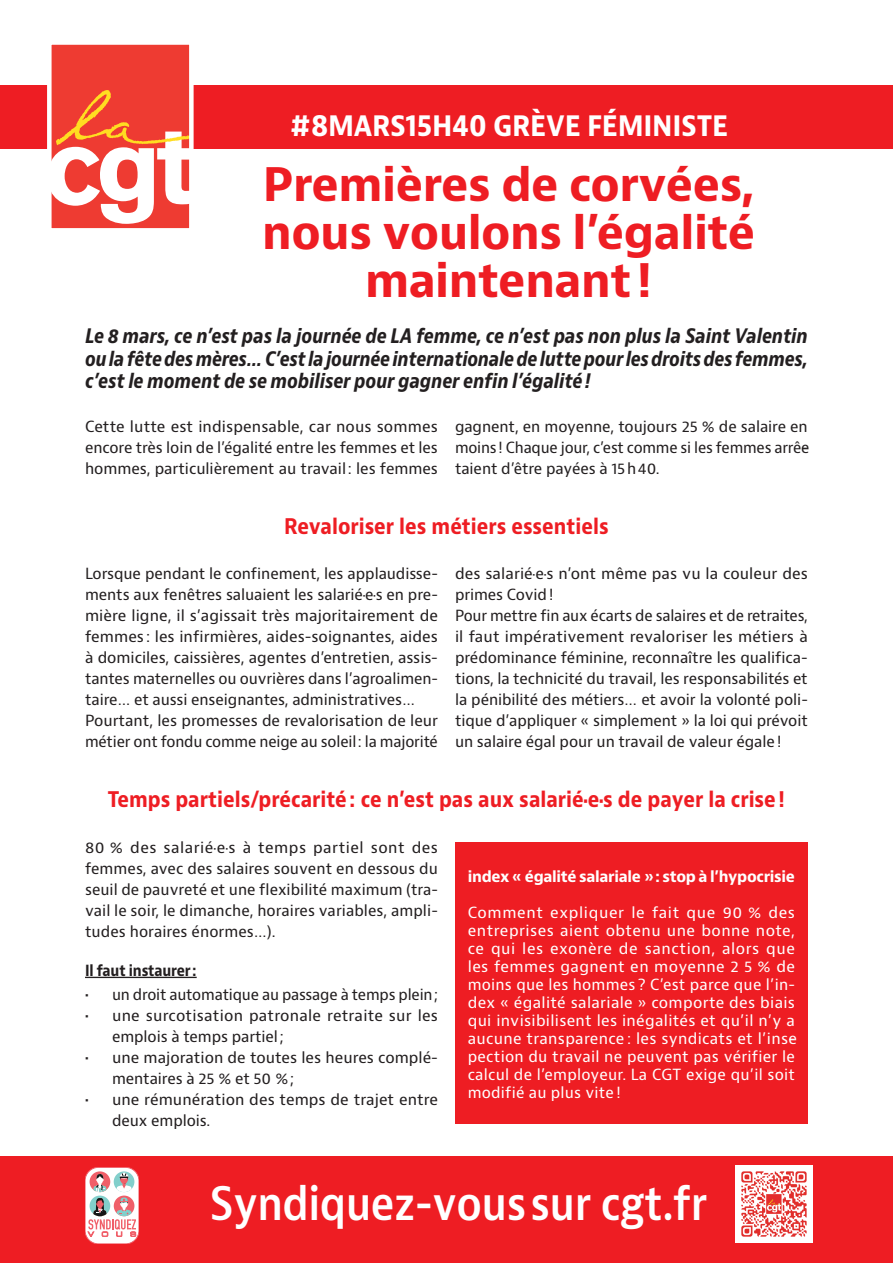
<style>
.page{position:relative;width:893px;height:1263px;background:#fff}
.page>*{position:absolute;margin:0;border:0;box-sizing:border-box;transform-origin:0 0}
.Titre{font:700 45px/48px "Bernino Sans";letter-spacing:-.01em;color:#ee1d23;text-align:center}
.sous_titre{font:600 45px "Bernina Sans";letter-spacing:-.01em;color:#fff;scale:.89 1}
.surtitre{font:700 30px "Bernino Sans";letter-spacing:-.01em;color:#fff;scale:.89 1}
.Inter_centré_2col_ro{font:700 21px "Bernino Sans";color:#ee1d23;scale:.9 1}
.chapo{font:italic 700 19.5px/22.5px "Bernino Sans";letter-spacing:-.01em;color:#231f20;text-align:justify;scale:.89 1}
.Texte{font:15px/21px "Bernino Sans";letter-spacing:-.005em;color:#231f20;text-align:justify}
.Texte-2{font:15px/18px "Bernino Sans";letter-spacing:.015em;color:#fff;text-align:justify}
.Texte-3{font:700 15px "Bernino Sans";letter-spacing:-.02em;color:#fff}
.Style_de_paragraphe{font:700 15px "Bernino Sans";letter-spacing:-.01em;color:#231f20;scale:.89 1}
</style>
<div class="page">
<div style="left:0;top:85px;width:893px;height:64px;background:#ee1d23"></div>
<div style="left:49px;top:43px;width:142px;height:187px;background:#ee3b32"></div>
<svg style="left:52px;top:90px;width:137px;height:134px"></svg>
<div style="left:47px;top:40px;width:147px;height:193px;border:4px solid #fff"></div>
<hr style="left:85px;top:977px;width:112px;height:1px;background:#231f20">
<div style="left:0;top:1157px;width:893px;height:106px;background:#ee1d23"></div>
<div style="left:85px;top:1167px;width:54px;height:77px;background:#fff;border-radius:13px"></div>
<div style="left:85px;top:1167px;width:54px;height:77px;border:1px solid #f05f69;border-radius:13px"></div>
<svg style="left:90px;top:1171px;width:20px;height:21px"></svg>
<svg style="left:114px;top:1171px;width:20px;height:21px"></svg>
<svg style="left:88px;top:1173px;width:48px;height:63px"></svg>
<div style="left:455px;top:843px;width:353px;height:281px;background:#ee1d23"></div>
<img style="left:736px;top:1166px;width:76px;height:76px">
<p class="surtitre" style="left:289px;top:106px;width:494px">#8MARS15H40 GRÈVE FÉMINISTE</p>
<p class="Titre" style="left:262px;top:162px;width:495px">Premières de corvées, nous voulons l’égalité maintenant!</p>
<p class="chapo" style="left:85px;top:325px;width:814px">Le 8 mars, ce n’est pas la journée de LA femme, ce n’est pas non plus la Saint Valentin ou la fête des mères… C’est la journée internationale de lutte pour les droits des femmes, c’est le moment de se mobiliser pour gagner enfin l’égalité!</p>
<p class="Texte" style="left:85px;top:417px;width:354px">Cette lutte est indispensable, car nous sommes encore très loin de l’égalité entre les femmes et les hommes, particulièrement au travail: les femmes</p>
<p class="Texte" style="left:455px;top:417px;width:354px">gagnent, en moyenne, toujours 25 % de salaire en moins! Chaque jour, c’est comme si les femmes arrê&shy;taient d’être payées à 15h40.</p>
<p class="Inter_centré_2col_ro" style="left:284px;top:513px;width:362px">Revaloriser les métiers essentiels</p>
<p class="Texte" style="left:85px;top:564px;width:355px">Lorsque pendant le confinement, les applaudisse&shy;ments aux fenêtres saluaient les salarié·e·s en pre&shy;mière ligne, il s’agissait très majoritairement de femmes : les infirmières, aides-soignantes, aides à domiciles, caissières, agentes d’entretien, assis&shy;tantes maternelles ou ouvrières dans l’agroalimen&shy;taire… et aussi enseignantes, administratives…</p>
<p class="Texte" style="left:85px;top:711px;width:354px">Pourtant, les promesses de revalorisation de leur métier ont fondu comme neige au soleil: la majorité</p>
<p class="Texte" style="left:455px;top:564px;width:354px">des salarié·e·s n’ont même pas vu la couleur des primes Covid!</p>
<p class="Texte" style="left:455px;top:606px;width:354px">Pour mettre fin aux écarts de salaires et de retraites, il faut impérativement revaloriser les métiers à prédominance féminine, reconnaître les qualifica&shy;tions, la technicité du travail, les responsabilités et la pénibilité des métiers… et avoir la volonté poli&shy;tique d’appliquer « simplement » la loi qui prévoit un salaire égal pour un travail de valeur égale!</p>
<p class="Inter_centré_2col_ro" style="left:108px;top:786px;width:754px">Temps partiels/précarité: ce n’est pas aux salarié·e·s de payer la crise!</p>
<p class="Texte" style="left:85px;top:837px;width:354px">80 % des salarié·e·s à temps partiel sont des femmes, avec des salaires souvent en dessous du seuil de pauvreté et une flexibilité maximum (tra&shy;vail le soir, le dimanche, horaires variables, ampli&shy;tudes horaires énormes…).</p>
<p class="Style_de_paragraphe" style="left:85px;top:960px;width:127px">Il faut instaurer:</p>
<p class="Texte" style="left:85px;top:984px;width:354px">• un droit automatique au passage à temps plein;</p>
<p class="Texte" style="left:112px;top:1005px;width:328px;text-indent:-27px">• une surcotisation patronale retraite sur les emplois à temps partiel;</p>
<p class="Texte" style="left:112px;top:1047px;width:327px;text-indent:-27px">• une majoration de toutes les heures complé&shy;mentaires à 25 % et 50 %;</p>
<p class="Texte" style="left:112px;top:1089px;width:328px;text-indent:-27px">• une rémunération des temps de trajet entre deux emplois.</p>
<p class="Texte-3" style="left:468px;top:867px;width:329px">index « égalité salariale »: stop à l’hypocrisie</p>
<p class="Texte-2" style="left:468px;top:904px;width:329px">Comment expliquer le fait que 90 % des entreprises aient obtenu une bonne note, ce qui les exonère de sanction, alors que les femmes gagnent en moyenne 2 5 % de moins que les hommes ? C’est parce que l’in&shy;dex « égalité salariale » comporte des biais qui invisibilisent les inégalités et qu’il n’y a aucune transparence : les syndicats et l’ins&shy;pection du travail ne peuvent pas vérifier le calcul de l’employeur. La CGT exige qu’il soit modifié au plus vite !</p>
<p class="sous_titre" style="left:210px;top:1174px;width:560px">Syndiquez-voussur cgt.fr</p>
</div>
